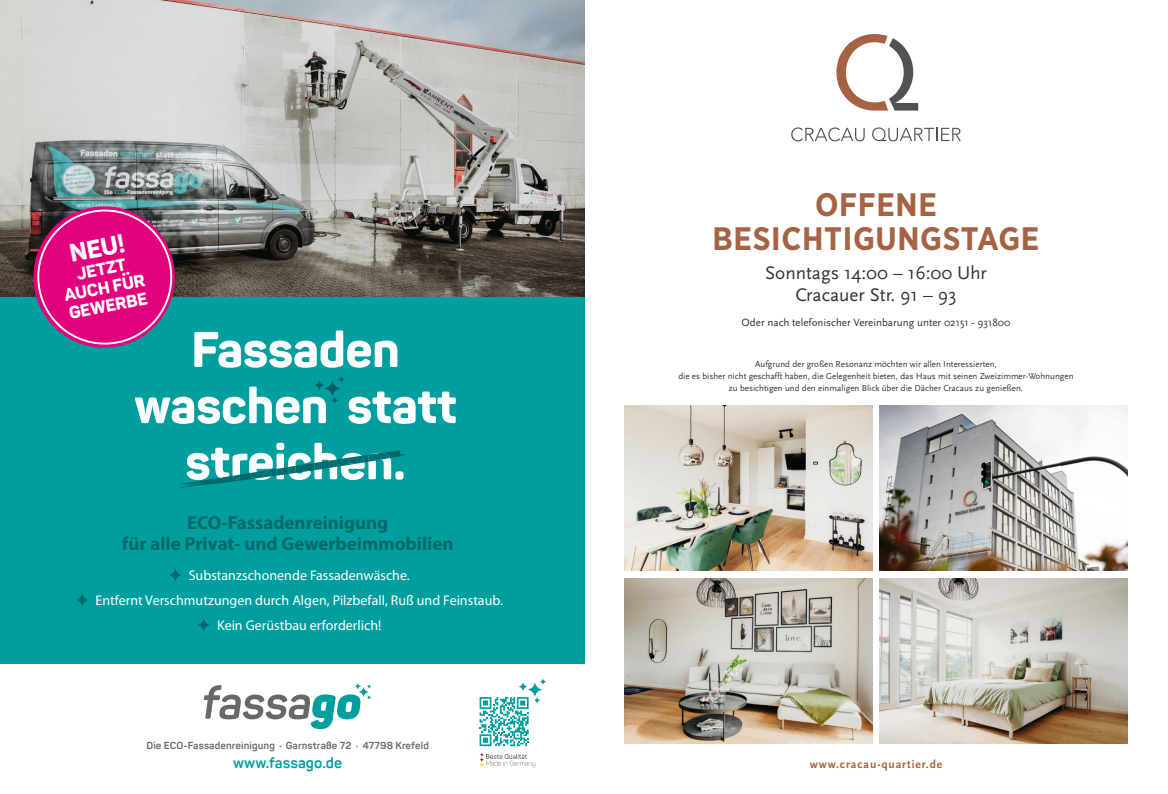
<style>
.page{position:relative;width:1168px;height:794px;background:#fff}
.page>*{position:absolute;margin:0;border:0;box-sizing:border-box;transform-origin:0 0}
.t1{font:700 32.5px/34.4px "Gotham Narrow";letter-spacing:.02em;color:#a56343;text-align:center}
.t2{font:700 25px "Panton Trial Extra";color:#fff}
.t3{font:19.1px/21.9px "Scala Sans";color:#323434;text-align:center}
.t4{font:700 18.9px/21.1px "Myriad Pro";color:#00696a;text-align:center}
.t5{font:700 17.2px/18.7px "Panton Trial Extra";color:#fff;text-align:center}
.t6{font:14.7px "Panton Trial Bold";color:#009e9f}
.t7{font:14px/25px "Myriad Pro";color:#fff;text-align:center}
.t8{font:700 11.7px "Scala Sans";letter-spacing:.08em;color:#a56343}
.t9{font:11px "Scala Sans";color:#323434}
.t10{font:10px "Panton Trial Bold";letter-spacing:.01em;color:#696866}
.t11{font:9px/12px "Scala Sans";color:#323434;text-align:center}
.s1{font-family:"Helvetica Neue";font-weight:100;font-size:4.3px}
</style>
<div class="page">
<svg style="left:791px;top:127px;width:74px;height:14px"></svg>
<svg style="left:872px;top:127px;width:89px;height:14px"></svg>
<svg style="left:836px;top:34px;width:82px;height:77px"></svg>
<img style="left:625px;top:406px;width:247px;height:165px">
<img style="left:625px;top:578px;width:247px;height:165px">
<img style="left:880px;top:578px;width:247px;height:165px">
<img style="left:880px;top:406px;width:247px;height:165px">
<img style="left:0;top:0;width:584px;height:297px">
<div style="left:0;top:297px;width:584px;height:497px;background:#009e9f"></div>
<svg style="left:135px;top:386px;width:321px;height:38px"></svg>
<svg style="left:194px;top:330px;width:203px;height:38px"></svg>
<svg style="left:179px;top:443px;width:227px;height:45px"></svg>
<svg style="left:323px;top:379px;width:19px;height:18px"></svg>
<svg style="left:331px;top:396px;width:8px;height:8px"></svg>
<svg style="left:337px;top:375px;width:8px;height:8px"></svg>
<svg style="left:313px;top:379px;width:12px;height:12px"></svg>
<svg style="left:168px;top:567px;width:15px;height:15px"></svg>
<svg style="left:75px;top:592px;width:15px;height:15px"></svg>
<svg style="left:196px;top:617px;width:15px;height:15px"></svg>
<div style="left:0;top:665px;width:584px;height:129px;background:#fff"></div>
<svg style="left:204px;top:684px;width:167px;height:45px"></svg>
<svg style="left:354px;top:682px;width:7px;height:8px"></svg>
<svg style="left:480px;top:697px;width:49px;height:49px"></svg>
<svg style="left:479px;top:753px;width:56px;height:14px"></svg>
<svg style="left:527px;top:681px;width:16px;height:17px"></svg>
<svg style="left:533px;top:696px;width:8px;height:8px"></svg>
<svg style="left:539px;top:678px;width:8px;height:7px"></svg>
<svg style="left:518px;top:681px;width:10px;height:11px"></svg>
<div style="left:33px;top:206px;width:142px;height:142px;background:#e3007c;border-radius:50%"></div>
<h2 class="t2" style="left:67px;top:239px;width:57px;rotate:-11deg">NEU!</h2>
<h3 class="t5" style="left:59px;top:268px;width:83px;rotate:-11deg">JETZT<br>AUCH FUR<br>GEWERBE</h3>
<h3 class="t4" style="left:122px;top:511px;width:333px">ECO-Fassadenreinigung<br>für alle Privat- und Gewerbeimmobilien</h3>
<h3 class="t7" style="left:96px;top:562px;width:409px">Substanzschonende Fassadenwäsche.<br>Entfernt Verschmutzungen durch Algen, Pilzbefall, Ruß und Feinstaub.<br>Kein Gerüstbau erforderlich!</h3>
<p class="t10" style="left:146px;top:739px;width:130px">Die ECO-Fassadenreinigung</p>
<p class="t10" style="left:280px;top:739px;width:74px"><span class="s1">•</span> Garnstraße 72</p>
<p class="t10" style="left:356px;top:739px;width:74px"><span class="s1">•</span> 47798 Krefeld</p>
<h3 class="t6" style="left:233px;top:754px;width:110px">www.fassago.de</h3>
<h1 class="t1" style="left:713px;top:187px;width:328px">OFFENE<br>BESICHTIGUNGSTAGE</h1>
<h3 class="t3" style="left:765px;top:262px;width:223px">Sonntags 14:00 – 16:00 Uhr<br>Cracauer Str. 91 – 93</h3>
<p class="t9" style="left:741px;top:317px;width:270px">Oder nach telefonischer Vereinbarung unter 02151 - 931800</p>
<p class="t11" style="left:678px;top:358px;width:397px">Aufgrund der großen Resonanz möchten wir allen Interessierten,<br>die es bisher nicht geschafft haben, die Gelegenheit bieten, das Haus mit seinen Zweizimmer-Wohnungen zu besichtigen und den einmaligen Blick über die Dächer Cracaus zu genießen.</p>
<p class="t8" style="left:810px;top:758px;width:134px">www.cracau-quartier.de</p>
</div>
